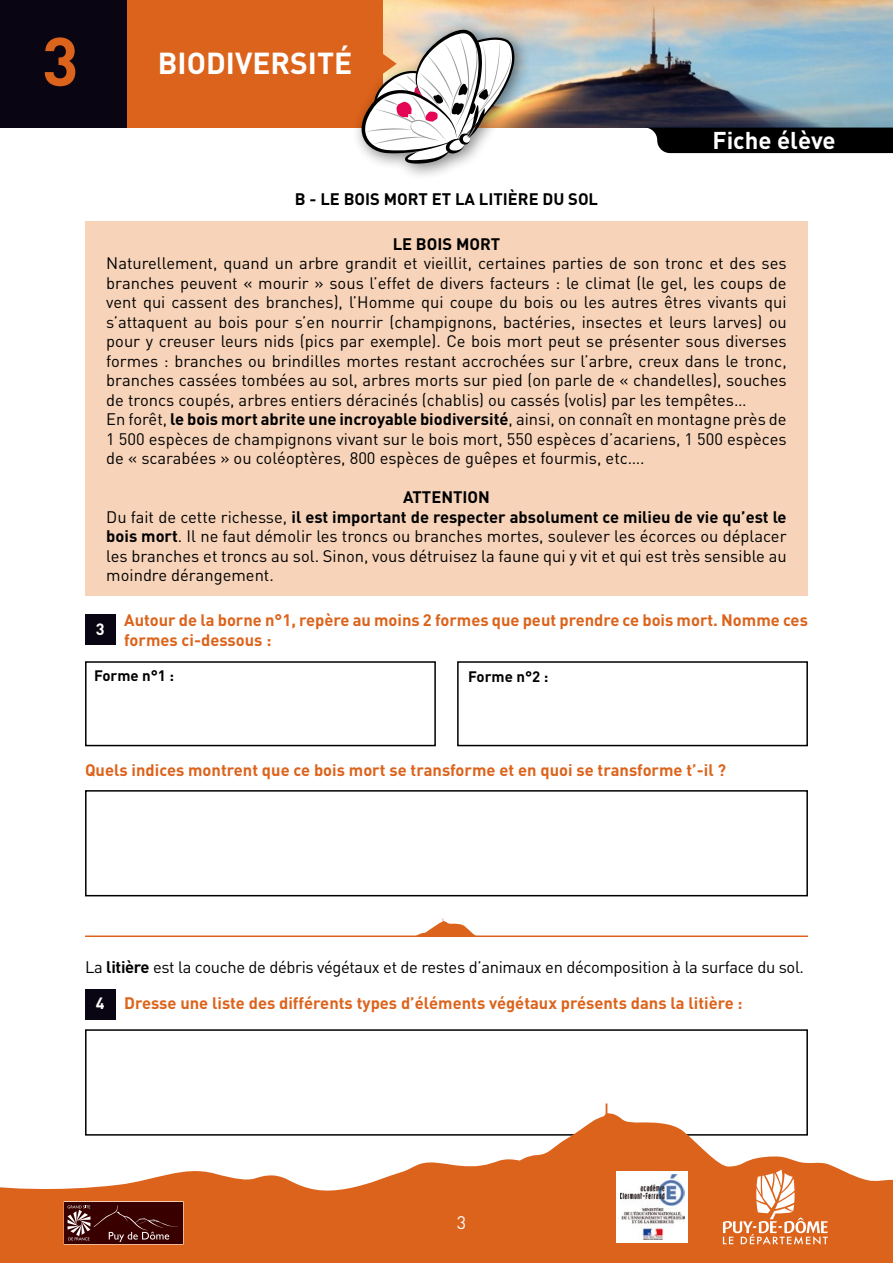
<style>
.page{position:relative;width:893px;height:1263px;background:#fff}
.page>*{position:absolute;margin:0;border:0;box-sizing:border-box;transform-origin:0 0}
.t1{font:700 67.5px "DIN";color:#dc631b}
.t2{font:700 30px "DIN";color:#fff}
.t3{font:700 24px "DIN";color:#fff}
.t4{font:18px "DIN";color:#fff}
.t5{font:16.5px/19.5px "DIN";color:#000}
.t6{font:700 16.5px/19.5px "DIN";color:#dc631b}
.t7{font:16.5px "DIN";letter-spacing:-.02em;color:#000}
.t8{font:700 16.5px "DIN";color:#000}
.t9{font:700 16.2px "DIN";color:#fff}
.t10{font:700 15px "DIN";color:#000}
.s1{font-weight:700}
</style>
<div class="page">
<div style="left:85px;top:1029px;width:723px;height:106px;border:2px solid #000"></div>
<div style="left:85px;top:661px;width:351px;height:85px;border:2px solid #000"></div>
<div style="left:457px;top:661px;width:351px;height:85px;border:2px solid #000"></div>
<div style="left:85px;top:221px;width:723px;height:374px;background:#f6d3b9"></div>
<img style="left:383px;top:0;width:510px;height:128px">
<svg style="left:0;top:1103px;width:893px;height:160px;fill:#dc631b"></svg>
<div style="left:0;top:0;width:128px;height:128px;background:#0a0512"></div>
<div style="left:128px;top:0;width:255px;height:128px;background:#dc631b"></div>
<div style="left:85px;top:614px;width:31px;height:31px;background:#0a0512"></div>
<div style="left:85px;top:989px;width:31px;height:30px;background:#0a0512"></div>
<div style="left:648px;top:128px;width:245px;height:25px;background:#000"></div>
<svg style="left:64px;top:1201px;width:120px;height:43px;background:#511e1e"></svg>
<div style="left:85px;top:790px;width:723px;height:106px;border:2px solid #000"></div>
<svg style="left:418px;top:918px;width:57px;height:17px"></svg>
<hr style="left:85px;top:935px;width:723px;height:2px;background:#dc631b">
<div style="left:351px;top:19px;width:180px;height:161px;background:#000;opacity:.5"></div>
<svg style="left:357px;top:29px;width:157px;height:135px"></svg>
<div style="left:617px;top:1171px;width:71px;height:72px;background:#fff"></div>
<img style="left:620px;top:1175px;width:65px;height:65px">
<svg style="left:723px;top:1169px;width:105px;height:76px"></svg>
<h1 class="t1" style="left:42px;top:17px;width:38px">3</h1>
<h2 class="t2" style="left:158px;top:43px;width:196px">BIODIVERSITé</h2>
<h3 class="t3" style="left:712px;top:124px;width:125px">Fiche élève</h3>
<p class="t8" style="left:295px;top:188px;width:301px">B - Le bois mort et la litière du sol</p>
<p class="t8" style="left:393px;top:233px;width:75px">LE BOIS MORT</p>
<p class="t5" style="left:106px;top:253px;width:682px">Naturellement, quand un arbre grandit et vieillit, certaines parties de son tronc et des ses branches peuvent « mourir » sous l’effet de divers facteurs : le climat (le gel, les coups de vent qui cassent des branches), l’Homme qui coupe du bois ou les autres êtres vivants qui s’attaquent au bois pour s’en nourrir (champignons, bactéries, insectes et leurs larves) ou pour y creuser leurs nids (pics par exemple). Ce bois mort peut se présenter sous diverses formes : branches ou brindilles mortes restant accrochées sur l’arbre, creux dans le tronc, branches cassées tombées au sol, arbres morts sur pied (on parle de « chandelles), souches de troncs coupés, arbres entiers déracinés (chablis) ou cassés (volis) par les tempêtes…<br>En forêt, <span class="s1">le bois mort abrite une incroyable biodiversité</span>, ainsi, on connaît en montagne près de 1 500 espèces de champignons vivant sur le bois mort, 550 espèces d’acariens, 1 500 espèces de « scarabées » ou coléoptères, 800 espèces de guêpes et fourmis, etc….</p>
<p class="t5" style="left:106px;top:487px;width:682px;text-indent:297px"><span class="s1">ATTENTION<br></span>Du fait de cette richesse, <span class="s1">il est important de respecter absolument ce milieu de vie qu’est le bois mort</span>. Il ne faut démolir les troncs ou branches mortes, soulever les écorces ou déplacer les branches et troncs au sol. Sinon, vous détruisez la faune qui y vit et qui est très sensible au moindre dérangement.</p>
<p class="t9" style="left:96px;top:619px;width:10px">3</p>
<p class="t6" style="left:124px;top:610px;width:685px">Autour de la borne n°1, repère au moins 2 formes que peut prendre ce bois mort. Nomme ces formes ci-dessous :</p>
<p class="t10" style="left:94px;top:666px;width:82px">Forme n°1 :</p>
<p class="t10" style="left:468px;top:667px;width:82px">Forme n°2 :</p>
<p class="t6" style="left:85px;top:760px;width:643px">Quels indices montrent que ce bois mort se transforme et en quoi se transforme t’-il ?</p>
<p class="t7" style="left:85px;top:956px;width:720px">La <span class="s1">litière</span> est la couche de débris végétaux et de restes d’animaux en décomposition à la surface du sol.</p>
<p class="t9" style="left:96px;top:993px;width:10px">4</p>
<p class="t6" style="left:124px;top:992px;width:620px">Dresse une liste des différents types d’éléments végétaux présents dans la litière :</p>
<p class="t4" style="left:457px;top:1211px;width:11px">3</p>
</div>
